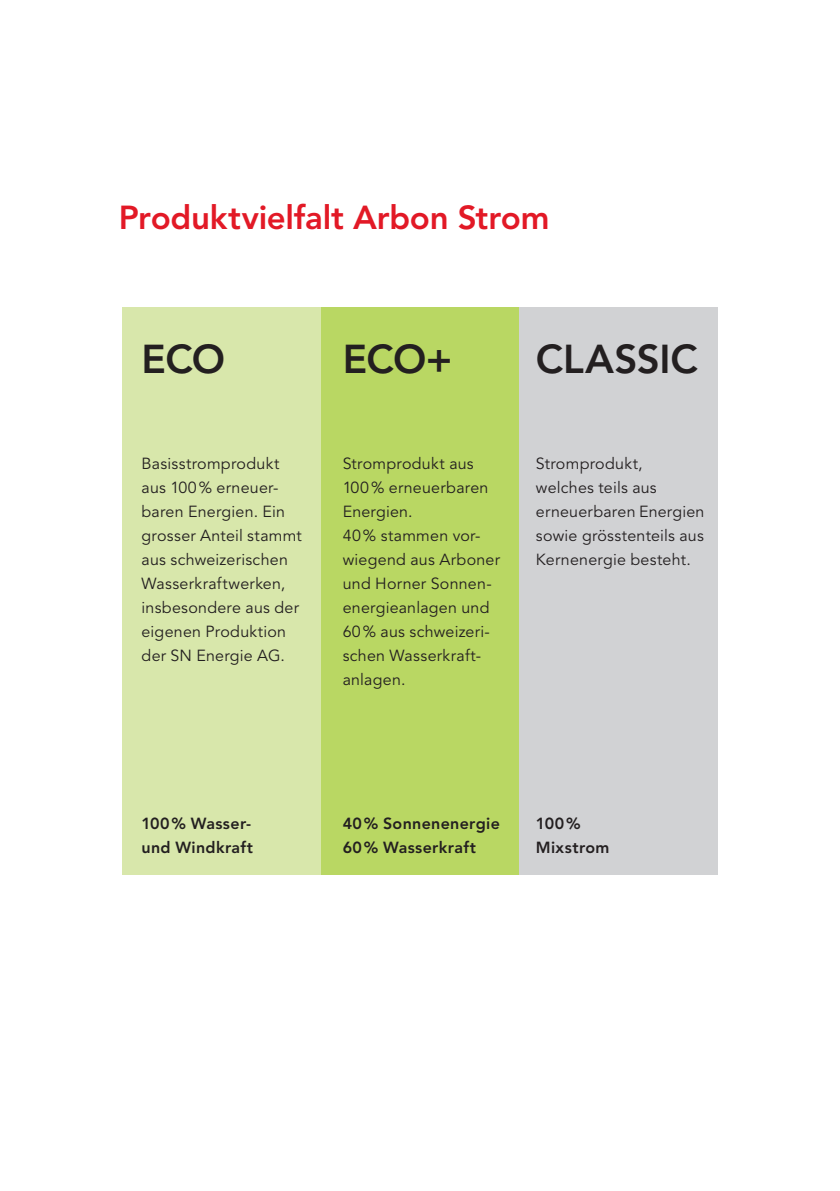
<style>
.page{position:relative;width:840px;height:1191px;background:#fff}
.page>*{position:absolute;margin:0;border:0;box-sizing:border-box;transform-origin:0 0}
.Grundtext_2{font:800 40px "Avenir LT";letter-spacing:-.015em;color:#231f20}
.Titelschrift{font:800 33px "Avenir LT";letter-spacing:-.01em;color:#e21926}
.Grundtext_2-2{font:16px/24px "Avenir LT";letter-spacing:.015em;color:#231f20}
.Grundtext_2-3{font:800 16px/24px "Avenir LT";letter-spacing:.02em;color:#231f20}
</style>
<div class="page">
<div style="left:321px;top:307px;width:198px;height:567px;background:#b9d763"></div>
<div style="left:122px;top:307px;width:199px;height:567px;background:#d8e7ab"></div>
<div style="left:518px;top:307px;width:199px;height:567px;background:#d1d2d4"></div>
<p class="Titelschrift" style="left:119px;top:198px;width:432px">Produktvielfalt Arbon Strom</p>
<p class="Grundtext_2" style="left:141px;top:335px;width:85px">ECO</p>
<p class="Grundtext_2-2" style="left:141px;top:452px;width:162px">Basisstromprodukt aus 100% erneuer&shy;baren Energien. Ein grosser Anteil stammt aus schweizerischen<br>Wasserkraftwerken, insbesondere aus der eigenen Produktion der SN Energie AG.</p>
<p class="Grundtext_2" style="left:342px;top:335px;width:111px">ECO+</p>
<p class="Grundtext_2-2" style="left:342px;top:452px;width:159px">Stromprodukt aus<br>100% erneuerbaren<br>Energien.<br>40% stammen vor&shy;wiegend aus Arboner und Horner Sonnen&shy;energieanlagen und<br>60% aus schweizeri&shy;schen Wasserkraft&shy;anlagen.</p>
<p class="Grundtext_2" style="left:535px;top:335px;width:163px">CLASSIC</p>
<p class="Grundtext_2-2" style="left:535px;top:452px;width:108px">Stromprodukt,</p>
<p class="Grundtext_2-2" style="left:535px;top:476px;width:170px">welches teils aus erneuerbaren Energien sowie grösstenteils aus<br>Kernenergie besteht.</p>
<p class="Grundtext_2-3" style="left:141px;top:812px;width:113px">100% Wasser&shy;und Windkraft</p>
<p class="Grundtext_2-3" style="left:342px;top:812px;width:159px">40% Sonnenenergie</p>
<p class="Grundtext_2-3" style="left:342px;top:836px;width:135px">60% Wasserkraft</p>
<p class="Grundtext_2-3" style="left:535px;top:812px;width:46px">100%</p>
<p class="Grundtext_2-3" style="left:535px;top:836px;width:75px">Mixstrom</p>
</div>
